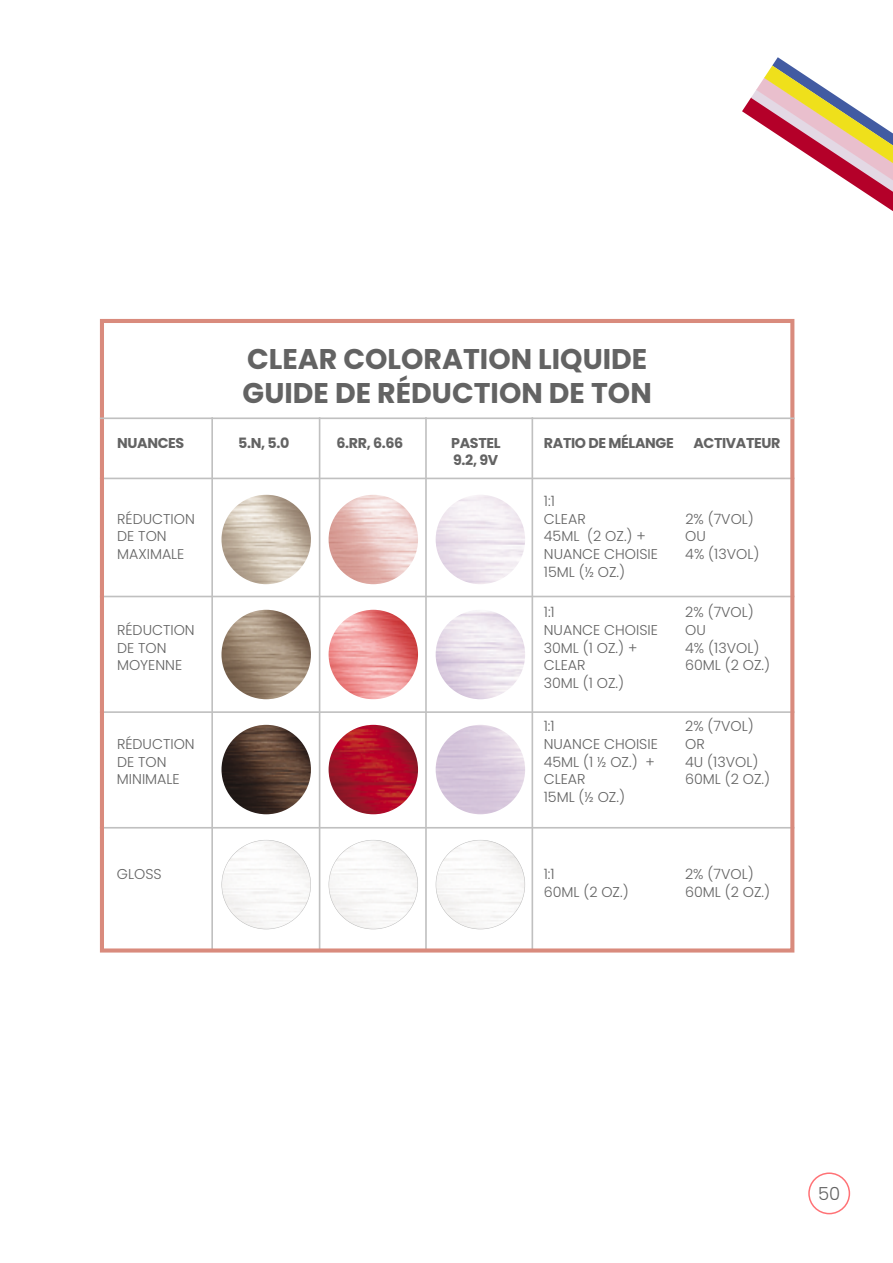
<style>
.page{position:relative;width:893px;height:1263px;background:#fff}
.page>*{position:absolute;margin:0;border:0;box-sizing:border-box;transform-origin:0 0}
.t1{font:700 28.5px/34.5px "Poppins";color:#636363}
.t2{font:300 18px "Poppins";color:#636363}
.t3{font:300 14.25px "Poppins";color:#636363}
.t4{font:700 14.25px "Poppins";letter-spacing:-.025em;color:#636363}
</style>
<div class="page">
<div style="left:808px;top:1172px;width:42px;height:42px;border:2px solid #ff7276;border-radius:50%"></div>
<svg style="left:742px;top:57px;width:151px;height:154px"></svg>
<hr style="left:211px;top:417px;width:2px;height:534px;background:#c0c0c0">
<hr style="left:319px;top:417px;width:1px;height:534px;background:#c0c0c0">
<hr style="left:425px;top:417px;width:2px;height:534px;background:#c0c0c0">
<hr style="left:531px;top:417px;width:2px;height:534px;background:#c0c0c0">
<hr style="left:100px;top:478px;width:694px;height:1px;background:#c0c0c0">
<hr style="left:100px;top:596px;width:694px;height:1px;background:#c0c0c0">
<hr style="left:100px;top:711px;width:694px;height:2px;background:#c0c0c0">
<hr style="left:100px;top:827px;width:694px;height:1px;background:#c0c0c0">
<div style="left:100px;top:319px;width:694px;height:633px;border:4px solid #d98b7d"></div>
<hr style="left:100px;top:417px;width:694px;height:2px;background:#c0c0c0">
<img style="left:436px;top:840px;width:89px;height:89px;border-radius:45px">
<img style="left:329px;top:610px;width:89px;height:89px;border-radius:45px">
<img style="left:329px;top:840px;width:89px;height:89px;border-radius:45px">
<img style="left:329px;top:725px;width:89px;height:89px;border-radius:45px">
<img style="left:221px;top:725px;width:90px;height:89px;border-radius:45px">
<img style="left:221px;top:610px;width:90px;height:89px;border-radius:45px">
<img style="left:221px;top:840px;width:90px;height:89px;border-radius:45px">
<img style="left:221px;top:495px;width:90px;height:89px;border-radius:45px">
<h1 class="t1" style="left:243px;top:342px;width:411px">CLEAR COLORATION LIQUIDE<br>GUIDE DE RÉDUCTION DE TON</h1>
<p class="t4" style="left:117px;top:434px;width:69px">NUANCES</p>
<p class="t4" style="left:238px;top:434px;width:53px">5.N, 5.0</p>
<p class="t4" style="left:336px;top:434px;width:68px">6.RR, 6.66</p>
<p class="t4" style="left:451px;top:434px;width:51px">PASTEL</p>
<p class="t4" style="left:544px;top:434px;width:131px">RATIO DE MÉLANGE</p>
<p class="t4" style="left:693px;top:434px;width:89px">ACTIVATEUR</p>
<p class="t4" style="left:453px;top:452px;width:47px">9.2, 9V</p>
<p class="t3" style="left:544px;top:493px;width:12px">1:1</p>
<p class="t3" style="left:117px;top:510px;width:79px">RÉDUCTION</p>
<p class="t3" style="left:544px;top:510px;width:43px">CLEAR</p>
<p class="t3" style="left:685px;top:510px;width:70px">2% (7VOL)</p>
<p class="t3" style="left:117px;top:528px;width:51px">DE TON</p>
<p class="t3" style="left:544px;top:528px;width:103px">45ML (2 OZ.) +</p>
<p class="t3" style="left:685px;top:528px;width:22px">OU</p>
<p class="t3" style="left:117px;top:546px;width:69px">MAXIMALE</p>
<p class="t3" style="left:544px;top:546px;width:116px">NUANCE CHOISIE</p>
<p class="t3" style="left:685px;top:546px;width:76px">4% (13VOL)</p>
<p class="t3" style="left:544px;top:563px;width:83px">15ML (½ OZ.)</p>
<p class="t3" style="left:544px;top:604px;width:12px">1:1</p>
<p class="t3" style="left:685px;top:604px;width:70px">2% (7VOL)</p>
<p class="t3" style="left:117px;top:622px;width:79px">RÉDUCTION</p>
<p class="t3" style="left:544px;top:622px;width:116px">NUANCE CHOISIE</p>
<p class="t3" style="left:685px;top:622px;width:22px">OU</p>
<p class="t3" style="left:117px;top:639px;width:51px">DE TON</p>
<p class="t3" style="left:544px;top:639px;width:95px">30ML (1 OZ.) +</p>
<p class="t3" style="left:685px;top:639px;width:76px">4% (13VOL)</p>
<p class="t3" style="left:117px;top:657px;width:67px">MOYENNE</p>
<p class="t3" style="left:544px;top:657px;width:43px">CLEAR</p>
<p class="t3" style="left:685px;top:657px;width:86px">60ML (2 OZ.)</p>
<p class="t3" style="left:544px;top:675px;width:82px">30ML (1 OZ.)</p>
<p class="t3" style="left:544px;top:718px;width:12px">1:1</p>
<p class="t3" style="left:685px;top:718px;width:70px">2% (7VOL)</p>
<p class="t3" style="left:117px;top:736px;width:79px">RÉDUCTION</p>
<p class="t3" style="left:544px;top:736px;width:116px">NUANCE CHOISIE</p>
<p class="t3" style="left:685px;top:736px;width:21px">OR</p>
<p class="t3" style="left:117px;top:753px;width:51px">DE TON</p>
<p class="t3" style="left:544px;top:753px;width:113px">45ML (1 ½ OZ.) +</p>
<p class="t3" style="left:685px;top:753px;width:75px">4U (13VOL)</p>
<p class="t3" style="left:117px;top:771px;width:64px">MINIMALE</p>
<p class="t3" style="left:544px;top:771px;width:43px">CLEAR</p>
<p class="t3" style="left:685px;top:771px;width:86px">60ML (2 OZ.)</p>
<p class="t3" style="left:544px;top:789px;width:83px">15ML (½ OZ.)</p>
<p class="t3" style="left:117px;top:866px;width:46px">GLOSS</p>
<p class="t3" style="left:544px;top:866px;width:12px">1:1</p>
<p class="t3" style="left:685px;top:866px;width:70px">2% (7VOL)</p>
<p class="t3" style="left:544px;top:883px;width:86px">60ML (2 OZ.)</p>
<p class="t3" style="left:685px;top:883px;width:86px">60ML (2 OZ.)</p>
<p class="t2" style="left:818px;top:1183px;width:24px">50</p>
</div>
